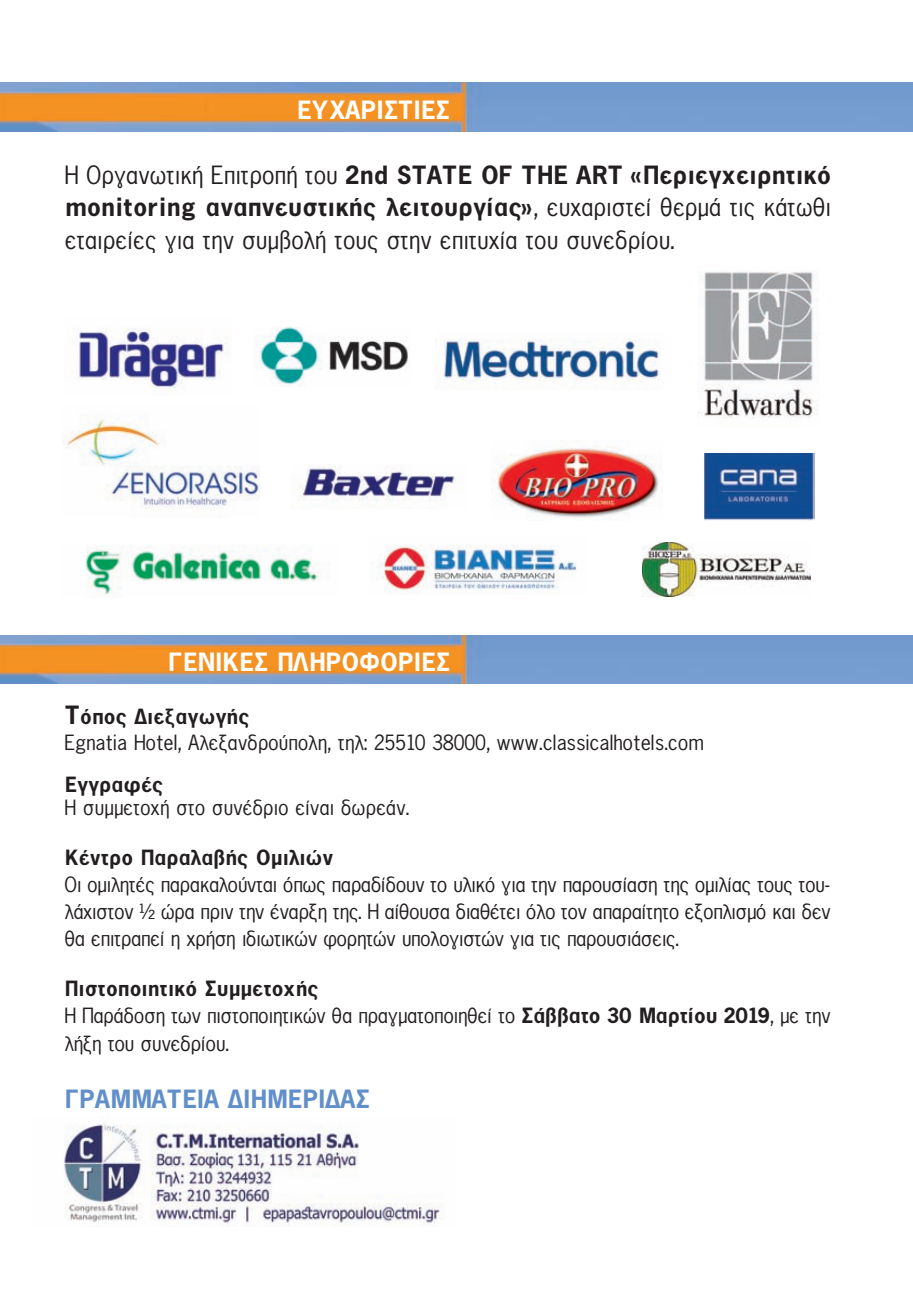
<style>
.page{position:relative;width:913px;height:1314px;background:#fff}
.page>*{position:absolute;margin:0;border:0;box-sizing:border-box;transform-origin:0 0}
.t1{font:27px/32.4px "UB News Letter Bold";color:#231f20}
.t2{font:27px "UB News Letter";color:#231f20}
.t3{font:27px "UB News Letter Bold";color:#fff}
.t4{font:27px "UB News Letter Bold";color:#618fca}
.t5{font:22.5px/27px "UB News Letter";letter-spacing:-.01em;color:#231f20;text-align:justify}
.t6{font:22.5px "UB News Letter Bold";color:#231f20}
.s1{font-family:"UB News Letter"}
.s2{font-size:27px}
.s3{font-family:"UB News Letter Bold"}
</style>
<div class="page">
<img style="left:0;top:83px;width:912px;height:48px">
<img style="left:0;top:635px;width:912px;height:48px">
<img style="left:73px;top:328px;width:154px;height:61px">
<img style="left:698px;top:272px;width:121px;height:147px">
<img style="left:435px;top:338px;width:225px;height:51px">
<img style="left:259px;top:327px;width:149px;height:60px">
<img style="left:491px;top:446px;width:168px;height:72px">
<img style="left:62px;top:418px;width:198px;height:91px">
<img style="left:372px;top:544px;width:205px;height:48px">
<img style="left:642px;top:543px;width:168px;height:54px">
<img style="left:292px;top:465px;width:171px;height:42px">
<img style="left:704px;top:453px;width:109px;height:68px">
<img style="left:85px;top:545px;width:245px;height:51px">
<img style="left:64px;top:1124px;width:380px;height:102px">
<p class="t3" style="left:295px;top:100px;width:155px">ΕΥΧΑΡΙΣΤΙΕΣ</p>
<p class="t1" style="left:64px;top:160px;width:767px"><span class="s1">Η Οργανωτική Επιτροπή του</span> 2nd STATE OF THE ART «Περιεγχειρητικό monitoring αναπνευστικής λειτουργίας»<span class="s1">, ευχαριστεί θερμά τις κάτωθι</span></p>
<p class="t2" style="left:64px;top:223px;width:611px">εταιρείες για την συμβολή τους στην επιτυχία του συνεδρίου.</p>
<p class="t3" style="left:167px;top:652px;width:283px">ΓΕΝΙΚΕΣ ΠΛΗΡΟΦΟΡΙΕΣ</p>
<p class="t6" style="left:64px;top:709px;width:187px"><span class="s2">Τ</span>όπος Διεξαγωγής</p>
<p class="t5" style="left:64px;top:728px;width:640px">Egnatia Hotel, Αλεξανδρούπολη, τηλ: 25510 38000, www.classicalhotels.com</p>
<p class="t6" style="left:64px;top:777px;width:100px">Εγγραφές</p>
<p class="t5" style="left:64px;top:794px;width:346px">Η συμμετοχή στο συνέδριο είναι δωρεάν.</p>
<p class="t6" style="left:64px;top:850px;width:270px">Κέντρο Παραλαβής Ομιλιών</p>
<p class="t5" style="left:64px;top:871px;width:767px">Οι ομιλητές παρακαλούνται όπως παραδίδουν το υλικό για την παρουσίαση της ομιλίας τους του&shy;λάχιστον ½ ώρα πριν την έναρξη της. Η αίθουσα διαθέτει όλο τον απαραίτητο εξοπλισμό και δεν θα επιτραπεί η χρήση ιδιωτικών φορητών υπολογιστών για τις παρουσιάσεις.</p>
<p class="t6" style="left:64px;top:981px;width:255px">Πιστοποιητικό Συμμετοχής</p>
<p class="t5" style="left:64px;top:1002px;width:767px">Η Παράδοση των πιστοποιητικών θα πραγματοποιηθεί το <span class="s3">Σάββατο 30 Μαρτίου 2019</span>, με την λήξη του συνεδρίου.</p>
<p class="t4" style="left:64px;top:1090px;width:306px">ΓΡΑΜΜΑΤΕΙΑ ΔΙΗΜΕΡΙΔΑΣ</p>
</div>
